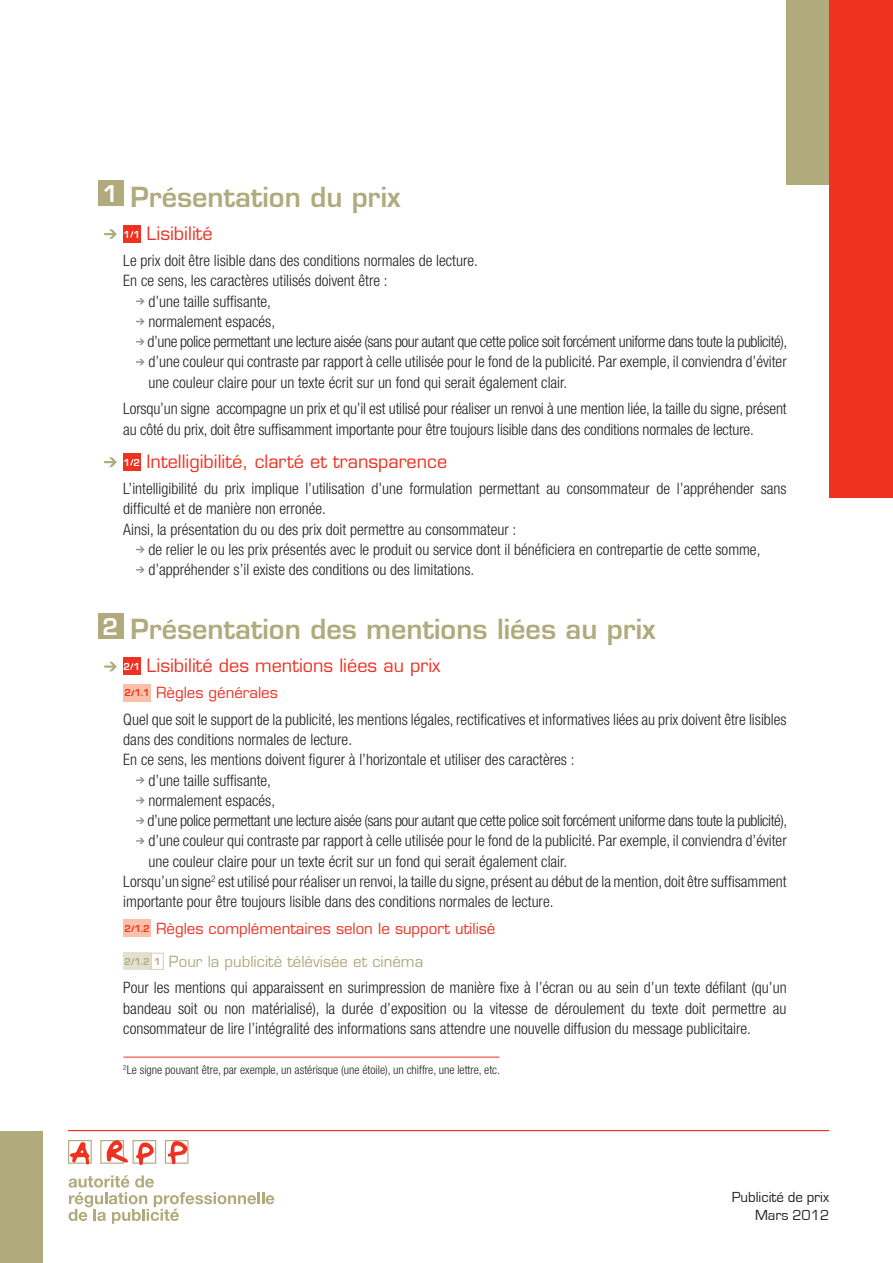
<style>
.page{position:relative;width:893px;height:1263px;background:#fff}
.page>*{position:absolute;margin:0;border:0;box-sizing:border-box;transform-origin:0 0}
.t1{font:600 27px "Eurostile LT";color:#b1aa7d}
.t2{font:600 22.5px "Eurostile LT";color:#fff}
.t3{font:18px "Eurostile LT";color:#ef3122}
.t4{font:300 condensed 15.75px/20.2px "Helvetica Neue LT";color:#231f20}
.t5{font:300 condensed 15.75px "Helvetica Neue LT";letter-spacing:-.025em;color:#231f20}
.t6{font:15px "Eurostile LT";color:#ef3122}
.t7{font:15px "Eurostile LT";color:#b1aa7d}
.t8{font:15px/18px "Eurostile";color:#231f20;text-align:right}
.t9{font:300 condensed 12px "Helvetica Neue LT";color:#231f20}
.s1{font-family:"Eurostile";font-weight:700;font-size:10.5px;color:#fff}
.s2{font-family:"Eurostile";font-weight:700;font-size:10.5px}
</style>
<div class="page">
<hr style="left:123px;top:1057px;width:377px;height:1px;background:#ef3122">
<div style="left:123px;top:226px;width:17px;height:17px;background:#ef3122"></div>
<svg style="left:130px;top:231px;width:4px;height:7px"></svg>
<svg style="left:136px;top:298px;width:9px;height:6px"></svg>
<svg style="left:136px;top:318px;width:9px;height:7px"></svg>
<svg style="left:136px;top:339px;width:9px;height:6px"></svg>
<svg style="left:136px;top:359px;width:9px;height:6px"></svg>
<div style="left:123px;top:454px;width:17px;height:17px;background:#ef3122"></div>
<svg style="left:130px;top:459px;width:4px;height:7px"></svg>
<svg style="left:136px;top:546px;width:9px;height:7px"></svg>
<svg style="left:136px;top:567px;width:9px;height:6px"></svg>
<div style="left:123px;top:658px;width:17px;height:17px;background:#ef3122"></div>
<svg style="left:130px;top:663px;width:4px;height:7px"></svg>
<div style="left:123px;top:684px;width:28px;height:17px;background:#fbc1a8"></div>
<svg style="left:131px;top:690px;width:4px;height:6px"></svg>
<svg style="left:136px;top:777px;width:9px;height:6px"></svg>
<svg style="left:136px;top:797px;width:9px;height:7px"></svg>
<svg style="left:136px;top:817px;width:9px;height:7px"></svg>
<svg style="left:136px;top:838px;width:9px;height:6px"></svg>
<div style="left:123px;top:920px;width:28px;height:17px;background:#fbc1a8"></div>
<svg style="left:131px;top:925px;width:4px;height:7px"></svg>
<div style="left:123px;top:953px;width:28px;height:17px;background:#e4e0d0"></div>
<svg style="left:131px;top:958px;width:4px;height:7px"></svg>
<div style="left:151px;top:953px;width:13px;height:17px;border:1px solid #d5ceb5"></div>
<div style="left:829px;top:0;width:64px;height:497px;background:#ef3122"></div>
<div style="left:787px;top:0;width:42px;height:185px;background:#b1aa7d"></div>
<div style="left:98px;top:181px;width:25px;height:25px;background:#b1aa7d"></div>
<div style="left:98px;top:613px;width:25px;height:25px;background:#b1aa7d"></div>
<hr style="left:68px;top:1130px;width:761px;height:1px;background:#ef3122">
<div style="left:0;top:1131px;width:43px;height:132px;background:#b1aa7d"></div>
<svg style="left:68px;top:1140px;width:121px;height:25px"></svg>
<svg style="left:69px;top:1175px;width:205px;height:49px"></svg>
<svg style="left:104px;top:457px;width:13px;height:10px"></svg>
<svg style="left:104px;top:229px;width:13px;height:10px"></svg>
<svg style="left:104px;top:662px;width:13px;height:9px"></svg>
<h2 class="t2" style="left:103px;top:180px;width:17px">1</h2>
<h1 class="t1" style="left:131px;top:180px;width:271px">Présentation du prix</h1>
<p class="t3" style="left:124px;top:222px;width:91px"><span class="s1">1 1</span> Lisibilité</p>
<p class="t4" style="left:123px;top:250px;width:356px">Le prix doit être lisible dans des conditions normales de lecture.</p>
<p class="t4" style="left:123px;top:271px;width:266px">En ce sens, les caractères utilisés doivent être :</p>
<p class="t4" style="left:148px;top:291px;width:124px">d’une taille suffisante,</p>
<p class="t4" style="left:148px;top:311px;width:128px">normalement espacés,</p>
<p class="t5" style="left:148px;top:333px;width:641px">d’une police permettant une lecture aisée (sans pour autant que cette police soit forcément uniforme dans toute la publicité),</p>
<p class="t4" style="left:148px;top:352px;width:640px">d’une couleur qui contraste par rapport à celle utilisée pour le fond de la publicité. Par exemple, il conviendra d’éviter</p>
<p class="t4" style="left:148px;top:372px;width:420px">une couleur claire pour un texte écrit sur un fond qui serait également clair.</p>
<p class="t4" style="left:123px;top:399px;width:665px">Lorsqu’un signe accompagne un prix et qu’il est utilisé pour réaliser un renvoi à une mention liée, la taille du signe, présent au côté du prix, doit être suffisamment importante pour être toujours lisible dans des conditions normales de lecture.</p>
<p class="t3" style="left:124px;top:450px;width:325px"><span class="s1">1 2</span> Intelligibilité, clarté et transparence</p>
<p class="t4" style="left:123px;top:478px;width:665px">L’intelligibilité du prix implique l’utilisation d’une formulation permettant au consommateur de l’appréhender sans</p>
<p class="t4" style="left:123px;top:499px;width:204px">difficulté et de manière non erronée.</p>
<p class="t4" style="left:123px;top:519px;width:395px">Ainsi, la présentation du ou des prix doit permettre au consommateur :</p>
<p class="t4" style="left:148px;top:539px;width:614px">de relier le ou les prix présentés avec le produit ou service dont il bénéficiera en contrepartie de cette somme,</p>
<p class="t4" style="left:148px;top:559px;width:327px">d’appréhender s’il existe des conditions ou des limitations.</p>
<h2 class="t2" style="left:103px;top:612px;width:17px">2</h2>
<h1 class="t1" style="left:131px;top:612px;width:527px">Présentation des mentions liées au prix</h1>
<p class="t3" style="left:124px;top:654px;width:318px"><span class="s1">2 1</span> Lisibilité des mentions liées au prix</p>
<p class="t6" style="left:124px;top:684px;width:155px"><span class="s2">2 1.1</span> Règles générales</p>
<p class="t4" style="left:123px;top:709px;width:665px">Quel que soit le support de la publicité, les mentions légales, rectificatives et informatives liées au prix doivent être lisibles</p>
<p class="t4" style="left:123px;top:729px;width:230px">dans des conditions normales de lecture.</p>
<p class="t4" style="left:123px;top:750px;width:453px">En ce sens, les mentions doivent figurer à l’horizontale et utiliser des caractères :</p>
<p class="t4" style="left:148px;top:770px;width:124px">d’une taille suffisante,</p>
<p class="t4" style="left:148px;top:790px;width:128px">normalement espacés,</p>
<p class="t5" style="left:148px;top:811px;width:641px">d’une police permettant une lecture aisée (sans pour autant que cette police soit forcément uniforme dans toute la publicité),</p>
<p class="t4" style="left:148px;top:831px;width:640px">d’une couleur qui contraste par rapport à celle utilisée pour le fond de la publicité. Par exemple, il conviendra d’éviter</p>
<p class="t4" style="left:148px;top:851px;width:420px">une couleur claire pour un texte écrit sur un fond qui serait également clair.</p>
<p class="t4" style="left:123px;top:871px;width:665px">Lorsqu’un signe<sup>2</sup> est utilisé pour réaliser un renvoi, la taille du signe, présent au début de la mention, doit être suffisamment</p>
<p class="t4" style="left:123px;top:891px;width:432px">importante pour être toujours lisible dans des conditions normales de lecture.</p>
<p class="t6" style="left:124px;top:919px;width:372px"><span class="s2">2 1.2</span> Règles complémentaires selon le support utilisé</p>
<p class="t7" style="left:124px;top:952px;width:300px"><span class="s2">2 1.2 1</span> Pour la publicité télévisée et cinéma</p>
<p class="t4" style="left:123px;top:978px;width:665px;text-align:justify">Pour les mentions qui apparaissent en surimpression de manière fixe à l’écran ou au sein d’un texte défilant (qu’un bandeau soit ou non matérialisé), la durée d’exposition ou la vitesse de déroulement du texte doit permettre au consommateur de lire l’intégralité des informations sans attendre une nouvelle diffusion du message publicitaire.</p>
<p class="t9" style="left:123px;top:1063px;width:378px"><sup>2</sup>Le signe pouvant être, par exemple, un astérisque (une étoile), un chiffre, une lettre, etc.</p>
<p class="t8" style="left:732px;top:1189px;width:99px">Publicité de prix<br>Mars 2012</p>
</div>
